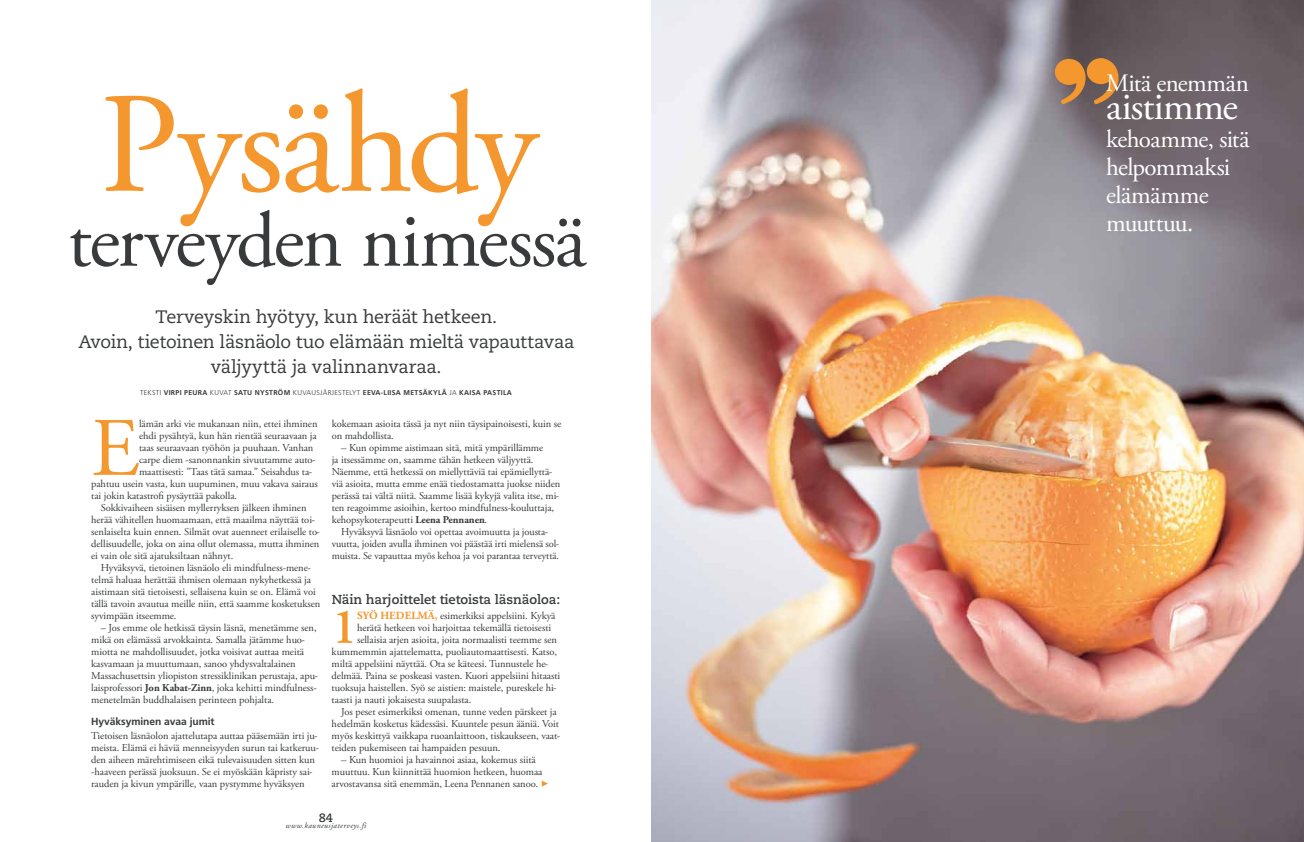
<style>
.page{position:relative;width:1304px;height:842px;background:#fff}
.page>*{position:absolute;margin:0;border:0;box-sizing:border-box;transform-origin:0 0}
.t1{font:143px "Adobe Garamond Pro";letter-spacing:-.02em;color:#f4972e}
.t2{font:82.9px "Adobe Garamond Pro";color:#f4972e}
.t3{font:78px "Adobe Garamond Pro";letter-spacing:-.025em;color:#383a3b}
.t4{font:600 50.2px "Adobe Garamond Pro";color:#f4972e}
.t5{font:39px "Adobe Garamond Pro";letter-spacing:-.02em;color:#fff}
.t6{font:25px/28px "Adobe Garamond Pro";letter-spacing:-.025em;color:#fff}
.t7{font:18px/25px "Caecilia LT Std";letter-spacing:-.02em;color:#383a3b;text-align:center}
.t8{font:700 13px "Caecilia LT Std";letter-spacing:-.005em;color:#383a3b}
.t9{font:700 12px "Caecilia LT Std";color:#383a3b}
.t10{font:10.5px/12px "Adobe Garamond Pro";letter-spacing:-.005em;color:#383a3b}
.t11{font:700 10.3px "Frutiger LT Std";letter-spacing:-.005em;color:#383a3b}
.t12{font:italic 8px "Adobe Garamond Pro";letter-spacing:.05em;color:#383a3b}
.t13{font:700 7px "Frutiger LT Std";letter-spacing:.04em;color:#383a3b}
.s1{font-weight:300}
.s2{font-weight:700}
.s3{font-weight:700;font-size:11px;color:#f4972e}
</style>
<div class="page">
<img style="left:652px;top:1px;width:651px;height:841px">
<svg style="left:1055px;top:58px;width:64px;height:46px;background:#b57d45"></svg>
<svg style="left:542px;top:780px;width:6px;height:7px"></svg>
<h1 class="t1" style="left:100px;top:59px;width:439px">Pysähdy</h1>
<h3 class="t3" style="left:68px;top:194px;width:520px">terveyden nimessä</h3>
<h3 class="t7" style="left:78px;top:304px;width:497px">Terveyskin hyötyy, kun heräät hetkeen.<br>Avoin, tietoinen läsnäolo tuo elämään mieltä vapauttavaa väljyyttä ja valinnanvaraa.</h3>
<p class="t13" style="left:140px;top:388px;width:373px"><span class="s1">TEKSTI</span> VIRPI PEURA <span class="s1">KUVAT</span> SATU NYSTRÖM <span class="s1">KUVAUSJÄRJESTELYT</span> EEVA-LIISA METSÄKYLÄ <span class="s1">JA</span> KAISA PASTILA</p>
<p class="t10" style="left:332px;top:418px;width:231px">kokemaan asioita tässä ja nyt niin täysipainoisesti, kuin se on mahdollista.</p>
<p class="t10" style="left:332px;top:442px;width:230px;text-indent:10px">– Kun opimme aistimaan sitä, mitä ympärillämme<br>ja itsessämme on, saamme tähän hetkeen väljyyttä.<br>Näemme, että hetkessä on miellyttäviä tai epämiellyttä&shy;viä asioita, mutta emme enää tiedostamatta juokse niiden perässä tai vältä niitä. Saamme lisää kykyjä valita itse, mi&shy;ten reagoimme asioihin, kertoo mindfulness-kouluttaja, kehopsykoterapeutti <span class="s2">Leena Pennanen</span>.</p>
<p class="t10" style="left:332px;top:526px;width:229px;text-align:center">Hyväksyvä läsnäolo voi opettaa avoimuutta ja jousta&shy;vuutta, joiden avulla ihminen voi päästää irti mielensä sol&shy;muista. Se vapauttaa myös kehoa ja voi parantaa terveyttä.</p>
<p class="t8" style="left:332px;top:592px;width:230px">Näin harjoittelet tietoista läsnäoloa:</p>
<h3 class="t4" style="left:332px;top:598px;width:27px">1</h3>
<p class="t10" style="left:357px;top:610px;width:200px"><span class="s3">SYÖ HEDELMÄ,</span> esimerkiksi appelsiini. Kykyä</p>
<h2 class="t2" style="left:91px;top:399px;width:50px">E</h2>
<p class="t10" style="left:139px;top:418px;width:180px">lämän arki vie mukanaan niin, ettei ihminen</p>
<p class="t10" style="left:139px;top:430px;width:179px">ehdi pysähtyä, kun hän rientää seuraavaan ja</p>
<p class="t10" style="left:139px;top:442px;width:176px">taas seuraavaan työhön ja puuhaan. Vanhan</p>
<p class="t10" style="left:139px;top:454px;width:178px">carpe diem -sanonnankin sivuutamme auto-</p>
<p class="t10" style="left:139px;top:466px;width:175px">maattisesti: ”Taas tätä samaa.” Seisahdus ta-</p>
<p class="t10" style="left:91px;top:478px;width:228px">pahtuu usein vasta, kun uupuminen, muu vakava sairaus</p>
<p class="t10" style="left:91px;top:490px;width:148px">tai jokin katastrofi pysäyttää pakolla.</p>
<p class="t10" style="left:101px;top:502px;width:207px">Sokkivaiheen sisäisen myllerryksen jälkeen ihminen</p>
<p class="t10" style="left:91px;top:514px;width:225px">herää vähitellen huomaamaan, että maailma näyttää toi-</p>
<p class="t10" style="left:91px;top:526px;width:230px">senlaiselta kuin ennen. Silmät ovat auenneet erilaiselle to-</p>
<p class="t10" style="left:91px;top:538px;width:230px">dellisuudelle, joka on aina ollut olemassa, mutta ihminen</p>
<p class="t10" style="left:91px;top:550px;width:144px">ei vain ole sitä ajatuksiltaan nähnyt.</p>
<p class="t10" style="left:101px;top:562px;width:211px">Hyväksyvä, tietoinen läsnäolo eli mindfulness-mene-</p>
<p class="t10" style="left:91px;top:574px;width:221px">telmä haluaa herättää ihmisen olemaan nykyhetkessä ja</p>
<p class="t10" style="left:91px;top:586px;width:226px">aistimaan sitä tietoisesti, sellaisena kuin se on. Elämä voi</p>
<p class="t10" style="left:91px;top:598px;width:231px">tällä tavoin avautua meille niin, että saamme kosketuksen</p>
<p class="t10" style="left:91px;top:610px;width:87px">syvimpään itseemme.</p>
<p class="t10" style="left:91px;top:622px;width:228px;text-indent:10px">– Jos emme ole hetkissä täysin läsnä, menetämme sen, mikä on elämässä arvokkainta. Samalla jätämme huo&shy;miotta ne mahdollisuudet, jotka voisivat auttaa meitä kasvamaan ja muuttumaan, sanoo yhdysvaltalainen Massachusettsin yliopiston stressiklinikan perustaja, apu&shy;laisprofessori <span class="s2">Jon Kabat-Zinn</span>, joka kehitti mindfulness&shy;menetelmän buddhalaisen perinteen pohjalta.</p>
<p class="t11" style="left:91px;top:716px;width:125px">Hyväksyminen avaa jumit</p>
<p class="t10" style="left:91px;top:730px;width:229px">Tietoisen läsnäolon ajattelutapa auttaa pääsemään irti ju&shy;meista. Elämä ei häviä menneisyyden surun tai katkeruu&shy;den aiheen märehtimiseen eikä tulevaisuuden sitten kun -haaveen perässä juoksuun. Se ei myöskään käpristy sai&shy;rauden ja kivun ympärille, vaan pystymme hyväksyen</p>
<p class="t10" style="left:357px;top:622px;width:196px">herätä hetkeen voi harjoittaa tekemällä tietoisesti</p>
<p class="t10" style="left:357px;top:634px;width:201px">sellaisia arjen asioita, joita normaalisti teemme sen</p>
<p class="t10" style="left:332px;top:646px;width:227px">kummemmin ajattelematta, puoliautomaattisesti. Katso,</p>
<p class="t10" style="left:332px;top:658px;width:218px">miltä appelsiini näyttää. Ota se käteesi. Tunnustele he-</p>
<p class="t10" style="left:332px;top:670px;width:230px">delmää. Paina se poskeasi vasten. Kuori appelsiini hitaasti</p>
<p class="t10" style="left:332px;top:682px;width:226px">tuoksuja haistellen. Syö se aistien: maistele, pureskele hi-</p>
<p class="t10" style="left:332px;top:694px;width:141px">taasti ja nauti jokaisesta suupalasta.</p>
<p class="t10" style="left:341px;top:706px;width:217px">Jos peset esimerkiksi omenan, tunne veden pärskeet ja</p>
<p class="t10" style="left:332px;top:718px;width:229px">hedelmän kosketus kädessäsi. Kuuntele pesun ääniä. Voit</p>
<p class="t10" style="left:332px;top:730px;width:230px">myös keskittyä vaikkapa ruoanlaittoon, tiskaukseen, vaat-</p>
<p class="t10" style="left:332px;top:742px;width:170px">teiden pukemiseen tai hampaiden pesuun.</p>
<p class="t10" style="left:332px;top:754px;width:212px;text-align:center">– Kun huomioi ja havainnoi asiaa, kokemus siitä muuttuu. Kun kiinnittää huomion hetkeen, huomaa arvostavansa sitä enemmän, Leena Pennanen sanoo.</p>
<p class="t9" style="left:319px;top:811px;width:16px">84</p>
<p class="t12" style="left:285px;top:821px;width:83px">www.kauneusjaterveys.fi</p>
<h3 class="t6" style="left:1106px;top:70px;width:144px">Mitä enemmän</h3>
<h3 class="t5" style="left:1106px;top:83px;width:133px">aistimme</h3>
<h3 class="t6" style="left:1106px;top:126px;width:145px">kehoamme, sitä helpommaksi elämämme muuttuu.</h3>
</div>
